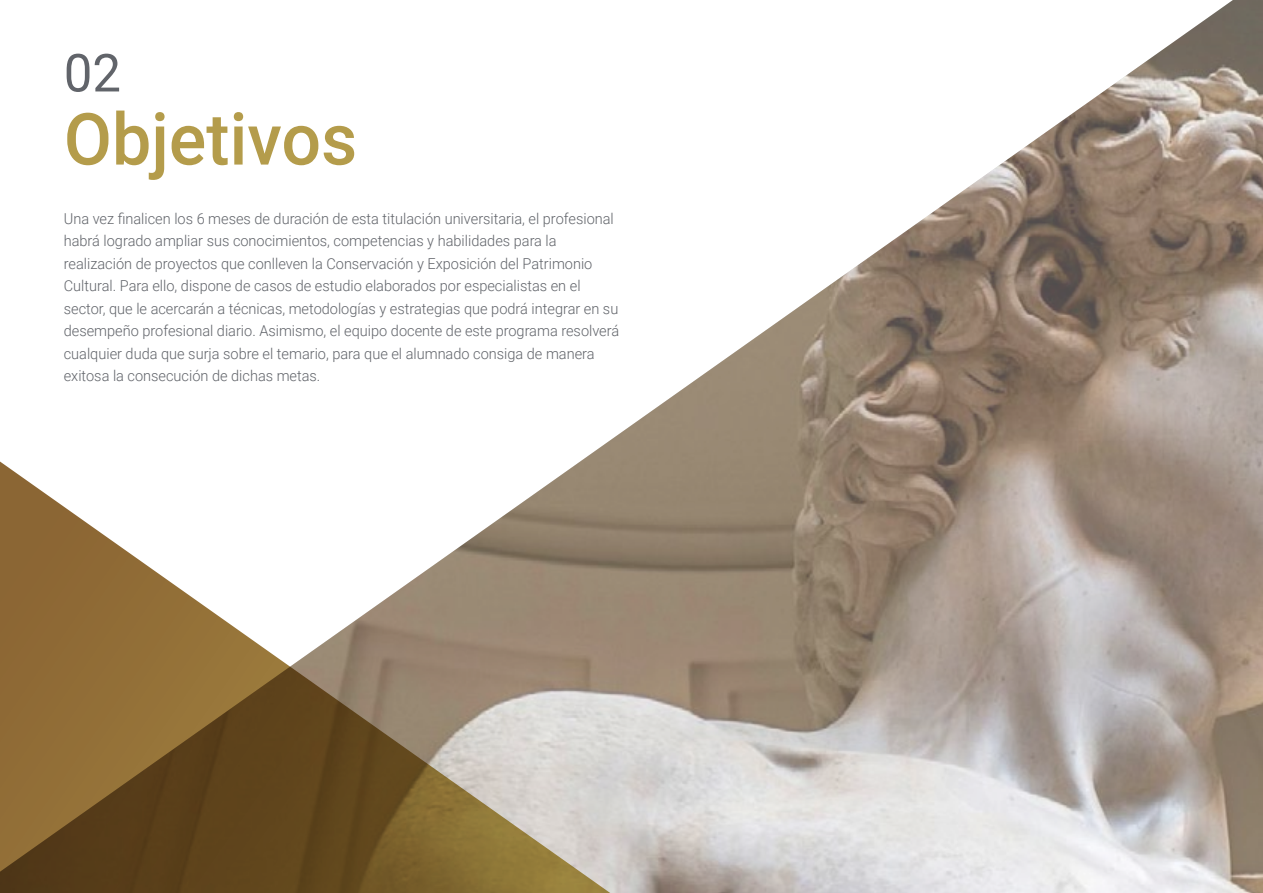
<style>
.page{position:relative;width:1263px;height:893px;background:#fff}
.page>*{position:absolute;margin:0;border:0;box-sizing:border-box;transform-origin:0 0}
.t1{font:500 72px "Roboto";color:#b49c4b}
.t2{font:52.5px "Roboto";color:#61646a}
.t3{font:300 15px/22.5px "Roboto";color:#61646a}
</style>
<div class="page">
<img style="left:602px;top:0;width:661px;height:893px">
<svg style="left:0;top:446px;width:640px;height:447px"></svg>
<h2 class="t2" style="left:64px;top:36px;width:59px">02</h2>
<h1 class="t1" style="left:64px;top:89px;width:295px">Objetivos</h1>
<p class="t3" style="left:64px;top:207px;width:557px">Una vez finalicen los 6 meses de duración de esta titulación universitaria, el profesional habrá logrado ampliar sus conocimientos, competencias y habilidades para la realización de proyectos que conlleven la Conservación y Exposición del Patrimonio Cultural. Para ello, dispone de casos de estudio elaborados por especialistas en el sector, que le acercarán a técnicas, metodologías y estrategias que podrá integrar en su desempeño profesional diario. Asimismo, el equipo docente de este programa resolverá cualquier duda que surja sobre el temario, para que el alumnado consiga de manera exitosa la consecución de dichas metas.</p>
</div>
